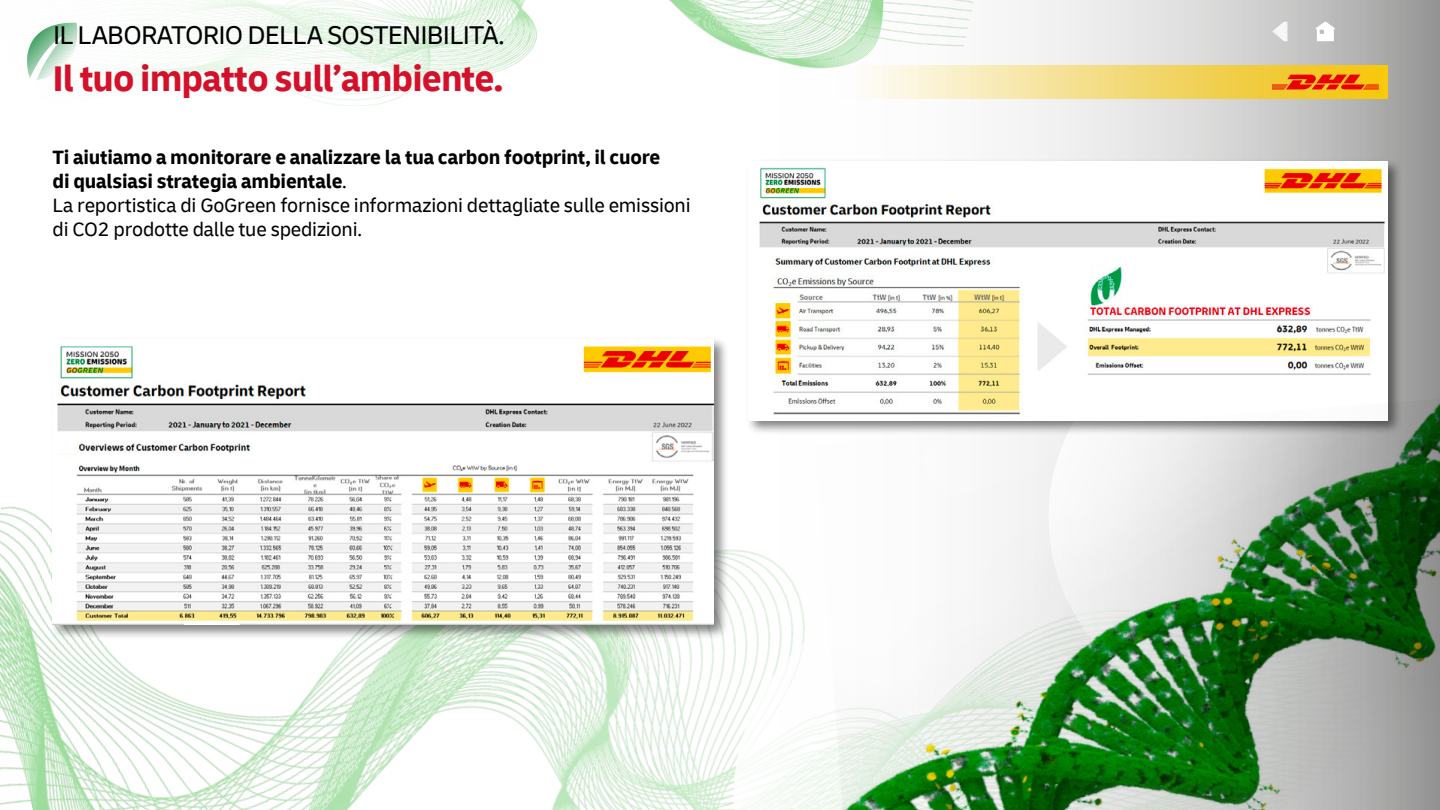
<style>
.page{position:relative;width:1440px;height:810px;background:#fff}
.page>*{position:absolute;margin:0;border:0;box-sizing:border-box;transform-origin:0 0}
.t1{font:700 37.5px "Delivery";letter-spacing:-.025em;color:#d4112a}
.t2{font:27px "Delivery";letter-spacing:-.03em;color:#000}
.t3{font:20.25px/24px "Delivery";letter-spacing:-.01em;color:#000}
.s1{font-weight:700}
</style>
<div class="page">
<img style="left:111px;top:0;width:619px;height:105px">
<img style="left:730px;top:0;width:710px;height:296px">
<img style="left:0;top:506px;width:796px;height:304px">
<svg style="left:27px;top:22px;width:51px;height:58px"></svg>
<div style="left:1402px;top:296px;width:38px;height:103px;background:#9a9a99"></div>
<svg style="left:734px;top:590px;width:81px;height:220px"></svg>
<div style="left:745px;top:158px;width:657px;height:277px;background:#000;opacity:.5"></div>
<img style="left:748px;top:161px;width:640px;height:259px">
<div style="left:50px;top:337px;width:679px;height:303px;background:#000;opacity:.5"></div>
<img style="left:53px;top:339px;width:660px;height:285px">
<img style="left:815px;top:399px;width:625px;height:411px">
<svg style="left:1272px;top:22px;width:15px;height:19px"></svg>
<svg style="left:1315px;top:22px;width:20px;height:19px"></svg>
<div style="left:838px;top:65px;width:550px;height:34px;background:linear-gradient(to right,#fbfeff,#efba03)"></div>
<svg style="left:1272px;top:75px;width:107px;height:14px"></svg>
<h2 class="t2" style="left:53px;top:19px;width:453px">IL LABORATORIO DELLA SOSTENIBILITÀ.</h2>
<h1 class="t1" style="left:52px;top:55px;width:453px">Il tuo impatto sull’ambiente.</h1>
<p class="t3" style="left:52px;top:145px;width:640px"><span class="s1">Ti aiutiamo a monitorare e analizzare la tua carbon footprint, il cuore<br>di qualsiasi strategia ambientale</span>.<br>La reportistica di GoGreen fornisce informazioni dettagliate sulle emissioni di CO2 prodotte dalle tue spedizioni.</p>
</div>
